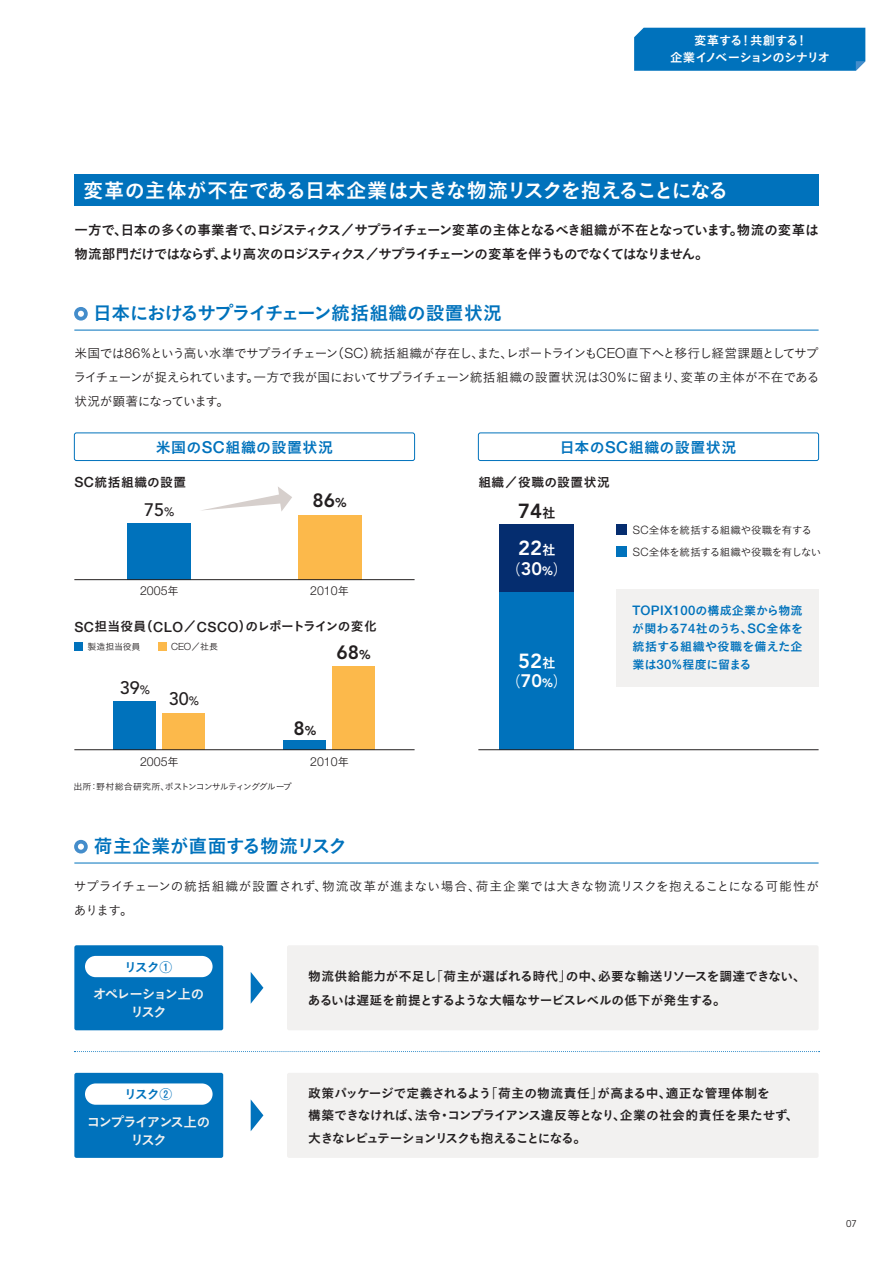
<style>
.page{position:relative;width:893px;height:1263px;background:#fff}
.page>*{position:absolute;margin:0;border:0;box-sizing:border-box;transform-origin:0 0}
.t1{font:20.25px "Koburina Go Std N W6 90 msp RKSJ H";letter-spacing:-.01em;color:#fff}
.t2{font:800 20.25px "Avenir LT Std";color:#fff}
.t3{font:800 20.25px "Avenir LT Std";color:#231f20}
.t4{font:800 19.2px "Avenir LT Std";color:#231f20}
.t5{font:18.75px "Koburina Go Std N W6 90 msp RKSJ H";letter-spacing:-.05em;color:#0072bc}
.t6{font:18.75px "Koburina Go Std N W6 90 msp RKSJ H";letter-spacing:-.025em;color:#0072bc}
.t7{font:500 18px "Avenir LT Std";color:#231f20}
.t8{font:15px "Koburina Go Std N W6 90 msp RKSJ H";letter-spacing:.04em;color:#0072bc}
.t9{font:15px "Gothic BBB Pro Medium 90 msp RKSJ H";color:#fff}
.t10{font:13.5px/24px "Koburina Go Std N W6 90 msp RKSJ H";letter-spacing:-.08em;color:#231f20}
.t11{font:13.5px/18px "Koburina Go Std N W6 90 msp RKSJ H";letter-spacing:-.1em;color:#f2f1f0;text-align:center}
.t12{font:13.5px "Koburina Go Std N W6 90 msp RKSJ H";letter-spacing:-.12em;color:#f2f1f0}
.t13{font:12.75px/24px "Koburina Go Std N W3 90 msp RKSJ H";letter-spacing:-.005em;color:#231f20;text-align:justify}
.t14{font:12.75px/22.5px "Koburina Go Std N W6 90 msp RKSJ H";letter-spacing:-.035em;color:#231f20}
.t15{font:12.75px "Koburina Go Std N W6 90 msp RKSJ H";letter-spacing:-.015em;color:#231f20}
.t16{font:12.75px "Koburina Go Std N W6 90 msp RKSJ H";letter-spacing:-.06em;color:#231f20}
.t17{font:12.75px "Koburina Go Std N W6 90 msp RKSJ H";letter-spacing:.04em;color:#231f20}
.t18{font:12.75px "Koburina Go Std N W6 90 msp RKSJ H";letter-spacing:-.115em;color:#0072bc}
.t19{font:12.3px/17px "Koburina Go Std N W6 90 msp RKSJ H";letter-spacing:-.055em;color:#fff;text-align:center}
.t20{font:300 12.3px "Helvetica Neue LT Std";color:#231f20}
.t21{font:12px/18px "Koburina Go Std N W6 90 msp RKSJ H";letter-spacing:.01em;color:#0072bc;text-align:justify}
.t22{font:10.5px/22px "Koburina Go Std N W3 90 msp RKSJ H";letter-spacing:-.035em;color:#231f20}
.t23{font:300 9.9px "Helvetica Neue LT Std";color:#231f20}
.t24{font:9.75px "Avenir LT Std";color:#231f20}
.t25{font:9px "Koburina Go Std N W3 90 msp RKSJ H";letter-spacing:-.09em;color:#231f20}
.t26{font:9px "Koburina Go Std N W3 90 msp RKSJ H";letter-spacing:-.065em;color:#231f20}
.s1{font-size:11.25px;color:#fff}
.s2{font-family:"Helvetica Neue LT Std";font-weight:300;font-size:14.1px}
.s3{font-family:"Helvetica Neue LT Std";font-weight:500;font-size:16.5px}
.s4{font-family:"Helvetica Neue LT Std";font-weight:500;font-size:14.1px}
.s5{font-size:12px}
.s6{font-size:12.75px}
.s7{font-family:"Koburina Go Std N W3 90 msp RKSJ H";font-weight:400;font-size:11.25px}
.s8{font-family:"Koburina Go Std N W3 90 msp RKSJ H";font-weight:400;font-size:9px}
.s9{font-family:"Koburina Go Std N W6 90 msp RKSJ H";font-weight:400;font-size:13.5px}
.s10{font-family:"Avenir LT Std";font-weight:800;font-size:18px}
.s11{font-family:"Avenir LT Std";font-weight:800;font-size:12px}
.s12{font-family:"Helvetica Neue LT Std";font-weight:300;font-size:11.55px}
.s13{font-family:"Helvetica Neue LT Std";font-weight:500;font-size:13.2px}
.s14{font-family:"Gothic MB101 Pro Medium 90 msp RKSJ H"}
.s15{font-family:"Gothic BBB Pro Medium 90 msp RKSJ H"}
</style>
<div class="page">
<div style="left:287px;top:945px;width:531px;height:85px;background:#f2f1f0;border-radius:2px"></div>
<div style="left:287px;top:1073px;width:531px;height:85px;background:#f2f1f0;border-radius:2px"></div>
<div style="left:616px;top:590px;width:202px;height:97px;background:#f2f1f0"></div>
<div style="left:332px;top:666px;width:43px;height:84px;background:#fcb94b"></div>
<div style="left:284px;top:740px;width:42px;height:10px;background:#0072bc"></div>
<div style="left:163px;top:713px;width:42px;height:37px;background:#fcb94b"></div>
<div style="left:114px;top:702px;width:42px;height:48px;background:#0072bc"></div>
<svg style="left:74px;top:307px;width:14px;height:14px"></svg>
<hr style="left:74px;top:330px;width:744px;height:1px;background:#0072bc">
<svg style="left:74px;top:839px;width:14px;height:15px"></svg>
<hr style="left:74px;top:863px;width:744px;height:1px;background:#0072bc">
<svg style="left:74px;top:1051px;width:745px;height:1px"></svg>
<div style="left:74px;top:642px;width:9px;height:8px;background:#0072bc"></div>
<div style="left:616px;top:525px;width:11px;height:10px;background:#052d6f"></div>
<div style="left:616px;top:547px;width:11px;height:10px;background:#0072bc"></div>
<div style="left:158px;top:642px;width:9px;height:8px;background:#fcb94b"></div>
<div style="left:74px;top:174px;width:744px;height:32px;background:#0072bc"></div>
<div style="left:74px;top:433px;width:341px;height:28px;border:1px solid #0072bc;border-radius:2px"></div>
<div style="left:478px;top:433px;width:341px;height:28px;border:1px solid #0072bc;border-radius:2px"></div>
<div style="left:298px;top:515px;width:63px;height:65px;background:#fcb94b"></div>
<div style="left:128px;top:523px;width:63px;height:57px;background:#0072bc"></div>
<div style="left:500px;top:592px;width:74px;height:158px;background:#0072bc"></div>
<div style="left:500px;top:525px;width:74px;height:67px;background:#052d6f"></div>
<hr style="left:74px;top:579px;width:341px;height:1px;background:#231f20">
<svg style="left:202px;top:487px;width:90px;height:24px"></svg>
<hr style="left:74px;top:749px;width:341px;height:1px;background:#231f20">
<hr style="left:478px;top:749px;width:340px;height:1px;background:#231f20">
<div style="left:74px;top:945px;width:149px;height:85px;background:#0072bc;border-radius:2px"></div>
<div style="left:85px;top:956px;width:128px;height:21px;background:#fff;border-radius:11px"></div>
<svg style="left:251px;top:972px;width:12px;height:32px"></svg>
<div style="left:74px;top:1073px;width:149px;height:85px;background:#0072bc;border-radius:2px"></div>
<div style="left:85px;top:1083px;width:128px;height:22px;background:#fff;border-radius:11px"></div>
<svg style="left:251px;top:1100px;width:12px;height:31px"></svg>
<div style="left:634px;top:28px;width:231px;height:43px;background:#0072bc"></div>
<p class="t19" style="left:670px;top:34px;width:161px">変革する！共創する！<br>企業イノベーションのシナリオ</p>
<h1 class="t1" style="left:83px;top:183px;width:647px">変革の主体が不在である日本企業は大きな物流リスクを抱えることになる</h1>
<p class="t10" style="left:74px;top:220px;width:746px">一方で、日本の多くの事業者で、ロジスティクス／サプライチェーン変革の主体となるべき組織が不在となっています。物流の変革は物流部門だけではならず、より高次のロジスティクス／サプライチェーンの変革を伴うものでなくてはなりません。</p>
<h3 class="t5" style="left:75px;top:306px;width:428px"><span class="s1">●</span> 日本におけるサプライチェーン統括組織の設置状況</h3>
<p class="t13" style="left:73px;top:343px;width:748px">米国では<span class="s2">86</span>％という高い水準でサプライチェーン（<span class="s2">SC</span>）統括組織が存在し、また、レポートラインも<span class="s2">CEO</span>直下へと移行し経営課題としてサプライチェーンが捉えられています。一方で我が国においてサプライチェーン統括組織の設置状況は<span class="s2">30</span>％に留まり、変革の主体が不在である状況が顕著になっています。</p>
<p class="t8" style="left:156px;top:441px;width:179px">米国の<span class="s3">SC</span>組織の設置状況</p>
<p class="t8" style="left:560px;top:441px;width:178px">日本の<span class="s3">SC</span>組織の設置状況</p>
<p class="t17" style="left:74px;top:478px;width:113px"><span class="s4">SC</span>統括組織の設置</p>
<p class="t17" style="left:478px;top:478px;width:133px">組織／役職の設置状況</p>
<h3 class="t7" style="left:144px;top:499px;width:32px">75<span class="s5">%</span></h3>
<h2 class="t4" style="left:312px;top:489px;width:36px">86<span class="s6">%</span></h2>
<p class="t20" style="left:140px;top:586px;width:40px">2005<span class="s7">年</span></p>
<p class="t20" style="left:310px;top:586px;width:40px">2010<span class="s7">年</span></p>
<p class="t16" style="left:74px;top:622px;width:304px"><span class="s4">SC</span>担当役員（<span class="s4">CLO</span>／<span class="s4">CSCO</span>）のレポートラインの変化</p>
<p class="t26" style="left:87px;top:643px;width:54px">製造担当役員</p>
<h3 class="t7" style="left:120px;top:678px;width:32px">39<span class="s5">%</span></h3>
<p class="t23" style="left:171px;top:643px;width:49px">CEO<span class="s8">／社長</span></p>
<h3 class="t7" style="left:169px;top:688px;width:32px">30<span class="s5">%</span></h3>
<h2 class="t4" style="left:337px;top:641px;width:36px">68<span class="s6">%</span></h2>
<h2 class="t4" style="left:293px;top:718px;width:24px">8<span class="s6">%</span></h2>
<p class="t20" style="left:140px;top:757px;width:40px">2005<span class="s7">年</span></p>
<p class="t20" style="left:310px;top:757px;width:40px">2010<span class="s7">年</span></p>
<p class="t25" style="left:74px;top:783px;width:220px">出所：野村総合研究所、ボストンコンサルティンググループ</p>
<h3 class="t6" style="left:75px;top:839px;width:273px"><span class="s1">●</span> 荷主企業が直面する物流リスク</h3>
<h1 class="t3" style="left:518px;top:499px;width:39px">74<span class="s9">社</span></h1>
<h1 class="t2" style="left:518px;top:536px;width:39px">22<span class="s9">社</span></h1>
<p class="t9" style="left:506px;top:563px;width:64px">（<span class="s10">30</span><span class="s11">%</span>）</p>
<h1 class="t2" style="left:518px;top:649px;width:39px">52<span class="s9">社</span></h1>
<p class="t9" style="left:506px;top:676px;width:64px">（<span class="s10">70</span><span class="s11">%</span>）</p>
<p class="t22" style="left:633px;top:520px;width:190px"><span class="s12">SC</span>全体を統括する組織や役職を有する<br><span class="s12">SC</span>全体を統括する組織や役職を有しない</p>
<p class="t21" style="left:632px;top:603px;width:172px"><span class="s13">TOPIX100</span>の構成企業から物流が関わる<span class="s13">74</span>社のうち、<span class="s13">SC</span>全体を統括する組織や役職を備えた企業は<span class="s13">30</span>％程度に留まる</p>
<p class="t13" style="left:74px;top:876px;width:747px">サプライチェーンの統括組織が設置されず、物流改革が進まない場合、荷主企業では大きな物流リスクを抱えることになる可能性があります。</p>
<p class="t18" style="left:124px;top:962px;width:49px">リスク<span class="s14">①</span></p>
<p class="t12" style="left:93px;top:989px;width:113px">オペレーション上の</p>
<p class="t12" style="left:130px;top:1007px;width:38px">リスク</p>
<p class="t18" style="left:124px;top:1090px;width:49px">リスク<span class="s14">②</span></p>
<p class="t11" style="left:87px;top:1115px;width:125px">コンプライアンス上のリスク</p>
<p class="t15" style="left:308px;top:971px;width:499px">物流供給能力が不足し<span class="s15">「</span>荷主が選ばれる時代<span class="s15">」</span>の中、必要な輸送リソースを調達できない、</p>
<p class="t15" style="left:308px;top:995px;width:420px">あるいは遅延を前提とするような大幅なサービスレベルの低下が発生する。</p>
<p class="t14" style="left:308px;top:1083px;width:492px">政策パッケージで定義されるよう<span class="s15">「</span>荷主の物流責任<span class="s15">」</span>が高まる中、適正な管理体制を<br>構築できなければ、法令・コンプライアンス違反等となり、企業の社会的責任を果たせず、大きなレピュテーションリスクも抱えることになる。</p>
<p class="t24" style="left:846px;top:1218px;width:12px">07</p>
</div>
